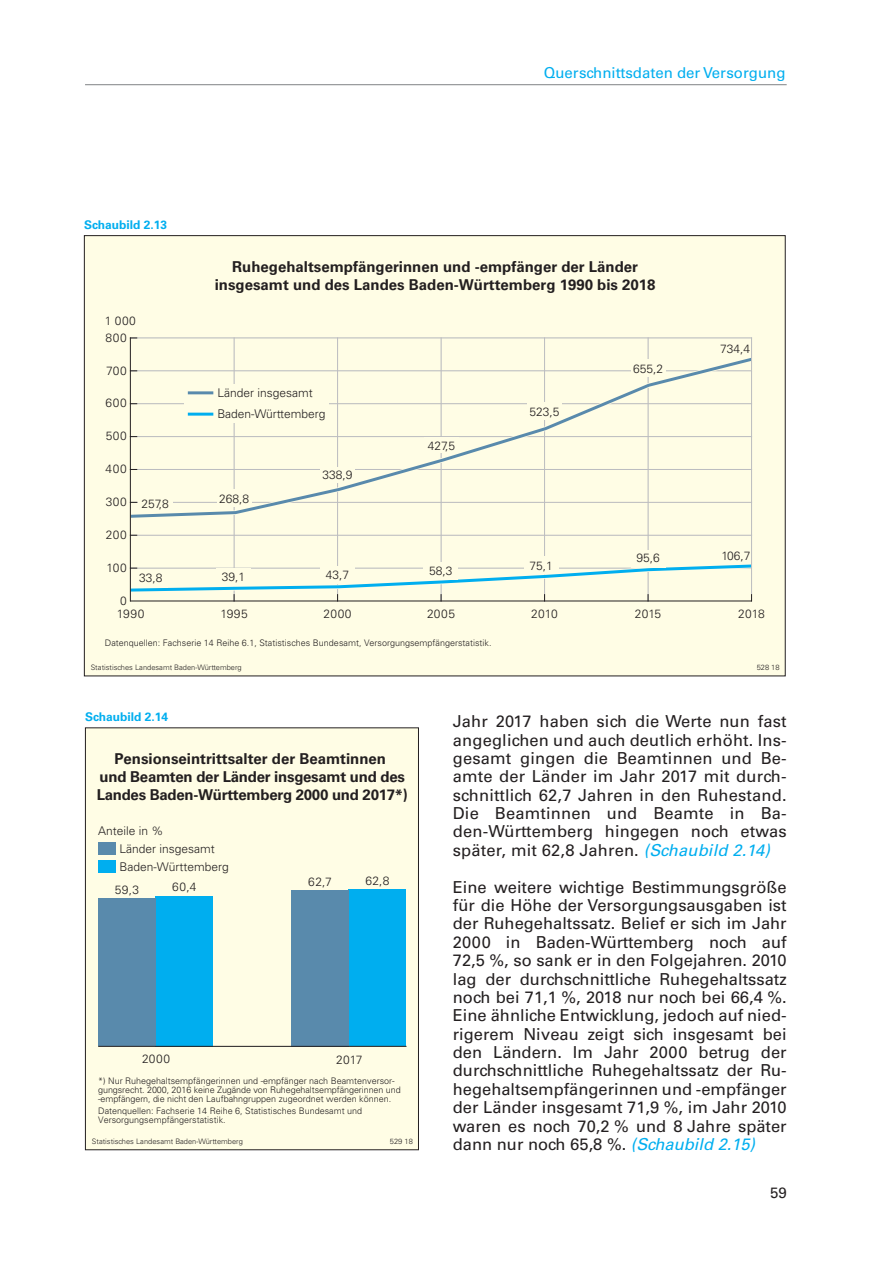
<style>
.page{position:relative;width:893px;height:1263px;background:#fff}
.page>*{position:absolute;margin:0;border:0;box-sizing:border-box;transform-origin:0 0}
.t1{font:16.5px/18.5px "Univers";color:#231f20;text-align:justify}
.t2{font:700 15px/18px "Univers";letter-spacing:-.02em;color:#231f20;text-align:center}
.t3{font:700 15px/18px "Univers";color:#231f20;text-align:center}
.t4{font:15px "Univers";color:#00aeef}
.t5{font:15px "Univers";color:#231f20}
.t6{font:300 12px/17.9px "Univers";color:#231f20}
.t7{font:700 12px "Univers";color:#00aeef}
.t8{font:300 9px/9px "Univers";color:#231f20}
.t9{font:300 7.5px "Univers";color:#231f20}
.s1{font-style:italic;color:#00aeef}
</style>
<div class="page">
<hr style="left:85px;top:84px;width:702px;height:1px;background:#808285">
<div style="left:85px;top:728px;width:333px;height:422px;background:#fffde5"></div>
<div style="left:98px;top:842px;width:17px;height:13px;background:#598aac"></div>
<div style="left:98px;top:860px;width:17px;height:13px;background:#00aeef"></div>
<div style="left:156px;top:896px;width:57px;height:150px;background:#00aeef"></div>
<div style="left:98px;top:898px;width:58px;height:148px;background:#598aac"></div>
<div style="left:349px;top:890px;width:57px;height:156px;background:#00aeef"></div>
<div style="left:291px;top:890px;width:58px;height:156px;background:#598aac"></div>
<hr style="left:98px;top:1046px;width:308px;height:1px;background:#231f20">
<div style="left:85px;top:727px;width:334px;height:423px;border:1px solid #231f20"></div>
<div style="left:84px;top:236px;width:701px;height:440px;background:#fffde5"></div>
<hr style="left:234px;top:338px;width:1px;height:263px;background:#bcbdc0">
<hr style="left:337px;top:338px;width:1px;height:263px;background:#bcbdc0">
<hr style="left:441px;top:338px;width:1px;height:263px;background:#bcbdc0">
<hr style="left:544px;top:338px;width:1px;height:263px;background:#bcbdc0">
<hr style="left:648px;top:338px;width:1px;height:263px;background:#bcbdc0">
<hr style="left:131px;top:535px;width:620px;height:1px;background:#bcbdc0">
<hr style="left:131px;top:338px;width:620px;height:1px;background:#bcbdc0">
<svg style="left:129px;top:355px;width:622px;height:164px"></svg>
<div style="left:138px;top:496px;width:34px;height:17px;background:#fffde5"></div>
<div style="left:217px;top:489px;width:34px;height:17px;background:#fffde5"></div>
<div style="left:321px;top:467px;width:34px;height:16px;background:#fffde5"></div>
<div style="left:424px;top:438px;width:34px;height:15px;background:#fffde5"></div>
<div style="left:528px;top:403px;width:34px;height:17px;background:#fffde5"></div>
<div style="left:524px;top:557px;width:34px;height:17px;background:#fffde5"></div>
<div style="left:631px;top:359px;width:34px;height:17px;background:#fffde5"></div>
<div style="left:718px;top:340px;width:33px;height:16px;background:#fffde5"></div>
<div style="left:631px;top:550px;width:34px;height:17px;background:#fffde5"></div>
<div style="left:184px;top:384px;width:145px;height:38px;background:#fffde5"></div>
<hr style="left:188px;top:391px;width:25px;height:3px;background:#598aac">
<hr style="left:188px;top:413px;width:25px;height:3px;background:#00aeef">
<hr style="left:751px;top:338px;width:1px;height:256px;background:#bcbdc0">
<hr style="left:130px;top:338px;width:1px;height:263px;background:#231f20">
<svg style="left:129px;top:561px;width:624px;height:40px"></svg>
<p class="t4" style="left:544px;top:64px;width:243px">Querschnittsdaten der Versorgung</p>
<p class="t7" style="left:84px;top:218px;width:85px">Schaubild 2.13</p>
<p class="t6" style="left:105px;top:312px;width:33px">1 000</p>
<p class="t6" style="left:106px;top:329px;width:23px">800</p>
<p class="t6" style="left:106px;top:361px;width:22px">700</p>
<p class="t6" style="left:106px;top:394px;width:23px">600</p>
<p class="t6" style="left:106px;top:427px;width:23px">500</p>
<p class="t6" style="left:106px;top:460px;width:23px">400</p>
<p class="t6" style="left:106px;top:493px;width:22px">300</p>
<p class="t6" style="left:106px;top:526px;width:22px">200</p>
<p class="t6" style="left:106px;top:559px;width:22px">100</p>
<p class="t6" style="left:120px;top:591px;width:8px">0</p>
<p class="t6" style="left:141px;top:495px;width:29px">257,8</p>
<p class="t6" style="left:139px;top:569px;width:25px">33,8</p>
<p class="t3" style="left:215px;top:258px;width:442px">Ruhegehaltsempfängerinnen und -empfänger der Länder insgesamt und des Landes Baden-Württemberg 1990 bis 2018</p>
<p class="t6" style="left:217px;top:382px;width:110px;line-height:21.3px">Länder insgesamt<br>Baden-Württemberg</p>
<p class="t6" style="left:219px;top:490px;width:32px">268,8</p>
<p class="t6" style="left:222px;top:568px;width:25px">39,1</p>
<p class="t6" style="left:323px;top:466px;width:32px">338,9</p>
<p class="t6" style="left:326px;top:566px;width:25px">43,7</p>
<p class="t6" style="left:428px;top:437px;width:29px">427,5</p>
<p class="t6" style="left:429px;top:562px;width:25px">58,3</p>
<p class="t6" style="left:530px;top:403px;width:32px">523,5</p>
<p class="t6" style="left:530px;top:557px;width:25px">75,1</p>
<p class="t6" style="left:633px;top:360px;width:32px">655,2</p>
<p class="t6" style="left:636px;top:549px;width:25px">95,6</p>
<p class="t6" style="left:720px;top:339px;width:32px">734,4</p>
<p class="t6" style="left:721px;top:547px;width:31px">106,7</p>
<p class="t6" style="left:117px;top:605px;width:29px">1990</p>
<p class="t6" style="left:220px;top:605px;width:29px">1995</p>
<p class="t6" style="left:324px;top:605px;width:30px">2000</p>
<p class="t6" style="left:427px;top:605px;width:29px">2005</p>
<p class="t6" style="left:531px;top:605px;width:28px">2010</p>
<p class="t6" style="left:635px;top:605px;width:28px">2015</p>
<p class="t6" style="left:738px;top:605px;width:28px">2018</p>
<p class="t8" style="left:105px;top:639px;width:388px">Datenquellen: Fachserie 14 Reihe 6.1, Statistisches Bundesamt, Versorgungsempfängerstatistik.</p>
<p class="t9" style="left:91px;top:663px;width:153px">Statistisches Landesamt Baden-Württemberg</p>
<p class="t9" style="left:757px;top:663px;width:24px">528 18</p>
<p class="t7" style="left:85px;top:710px;width:85px">Schaubild 2.14</p>
<p class="t2" style="left:97px;top:750px;width:313px">Pensionseintrittsalter der Beamtinnen<br>und Beamten der Länder insgesamt und des<br>Landes Baden-Württemberg 2000 und 2017*)</p>
<p class="t6" style="left:98px;top:822px;width:67px">Anteile in %</p>
<p class="t6" style="left:120px;top:840px;width:111px">Länder insgesamt<br>Baden-Württemberg</p>
<p class="t6" style="left:115px;top:881px;width:26px">59,3</p>
<p class="t6" style="left:172px;top:878px;width:26px">60,4</p>
<p class="t6" style="left:308px;top:873px;width:25px">62,7</p>
<p class="t6" style="left:365px;top:872px;width:26px">62,8</p>
<p class="t6" style="left:142px;top:1050px;width:30px">2000</p>
<p class="t6" style="left:336px;top:1050px;width:28px">2017</p>
<p class="t8" style="left:98px;top:1077px;width:304px">*) Nur Ruhegehaltsempfängerinnen und -empfänger nach Beamtenversor&shy;gungsrecht. 2000, 2016 keine Zugände von Ruhegehaltsempfängerinnen und -empfängern, die nicht den Laufbahngruppen zugeordnet werden können.</p>
<p class="t8" style="left:98px;top:1107px;width:266px">Datenquellen: Fachserie 14 Reihe 6, Statistisches Bundesamt und<br>Versorgungsempfängerstatistik.</p>
<p class="t9" style="left:92px;top:1137px;width:153px">Statistisches Landesamt Baden-Württemberg</p>
<p class="t9" style="left:390px;top:1137px;width:24px">529 18</p>
<p class="t1" style="left:453px;top:712px;width:335px">Jahr 2017 haben sich die Werte nun fast angeglichen und auch deutlich erhöht. Ins&shy;gesamt gingen die Beamtinnen und Be&shy;amte der Länder im Jahr 2017 mit durch&shy;schnittlich 62,7 Jahren in den Ruhestand.<br>Die Beamtinnen und Beamte in Ba&shy;den-Württemberg hingegen noch etwas später, mit 62,8 Jahren. <span class="s1">(Schaubild 2.14)</span></p>
<p class="t1" style="left:453px;top:878px;width:335px">Eine weitere wichtige Bestimmungsgröße für die Höhe der Versorgungsausgaben ist der Ruhegehaltssatz. Belief er sich im Jahr 2000 in Baden-Württemberg noch auf 72,5 %, so sank er in den Folgejahren. 2010 lag der durchschnittliche Ruhegehaltssatz noch bei 71,1 %, 2018 nur noch bei 66,4 %.<br>Eine ähnliche Entwicklung, jedoch auf nied&shy;rigerem Niveau zeigt sich insgesamt bei den Ländern. Im Jahr 2000 betrug der durchschnittliche Ruhegehaltssatz der Ru&shy;hegehaltsempfängerinnen und -empfänger der Länder insgesamt 71,9 %, im Jahr 2010 waren es noch 70,2 % und 8 Jahre später dann nur noch 65,8 %. <span class="s1">(Schaubild 2.15)</span></p>
<p class="t5" style="left:770px;top:1184px;width:18px">59</p>
</div>
